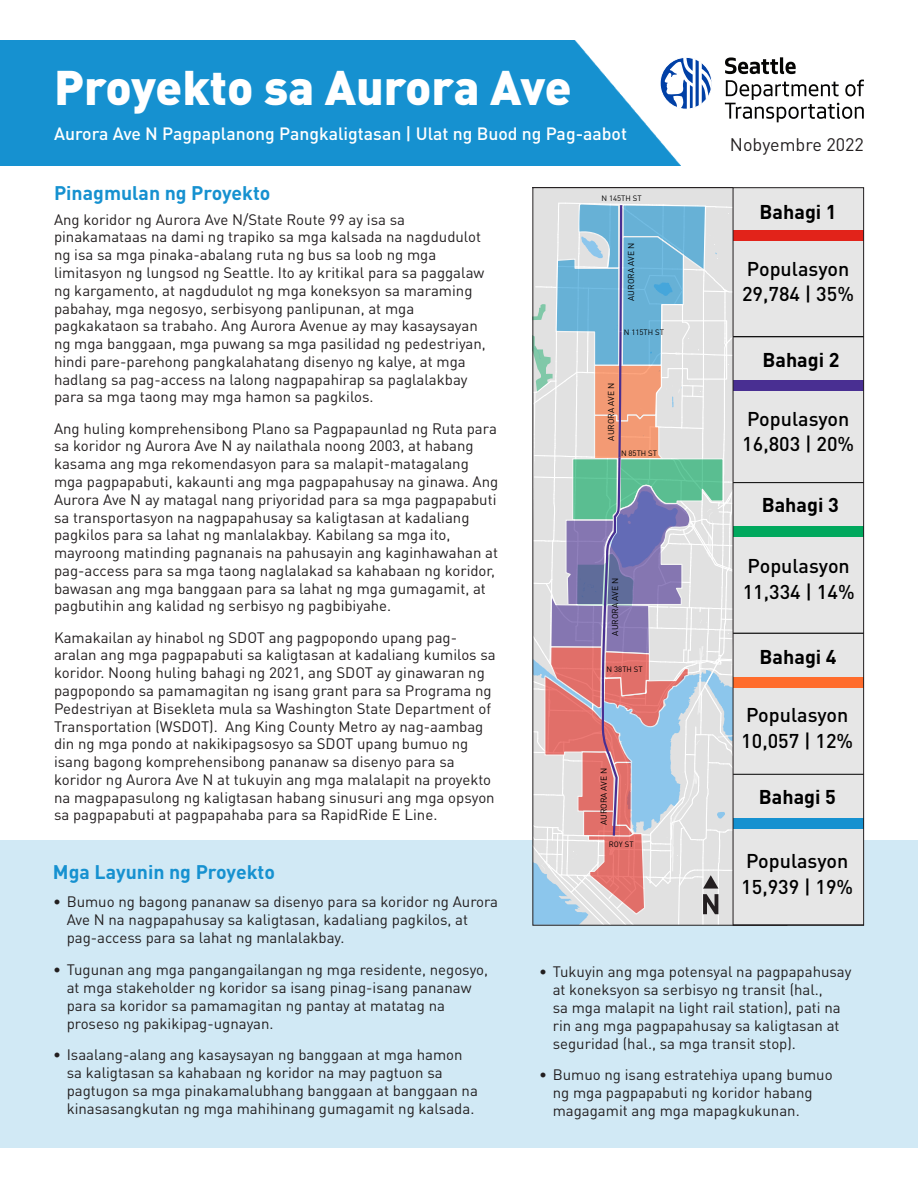
<style>
.page{position:relative;width:918px;height:1188px;background:#fff}
.page>*{position:absolute;margin:0;border:0;box-sizing:border-box;transform-origin:0 0}
.t1{font:900 48px "DIN Pro";letter-spacing:-.005em;color:#fff}
.t2{font:500 19.8px/25.3px "DIN Pro";color:#000}
.t3{font:700 19.8px "DIN Pro";color:#000}
.t4{font:700 19.5px "DIN Pro";color:#1691d0}
.t5{font:18px "DIN Pro";color:#231f20}
.t6{font:500 17.7px "DIN Pro";color:#fff}
.t7{font:15px/17.7px "DIN Pro";color:#231f20}
.t8{font:8.4px "DIN Pro";color:#000}
.t9{font:7.8px "DIN Pro";color:#000}
</style>
<div class="page">
<div style="left:0;top:41px;width:681px;height:124px;background:#1691d0"></div>
<div style="left:0;top:841px;width:917px;height:307px;background:#d1e9f5"></div>
<svg style="left:725px;top:80px;width:139px;height:42px"></svg>
<svg style="left:725px;top:57px;width:71px;height:17px"></svg>
<svg style="left:660px;top:57px;width:52px;height:52px"></svg>
<svg style="left:665px;top:57px;width:47px;height:52px"></svg>
<svg style="left:533px;top:188px;width:331px;height:737px"></svg>
<p class="t1" style="left:54px;top:55px;width:519px">Proyekto sa Aurora Ave</p>
<p class="t6" style="left:54px;top:122px;width:575px">Aurora Ave N Pagpaplanong Pangkaligtasan | Ulat ng Buod ng Pag-aabot</p>
<p class="t4" style="left:54px;top:180px;width:218px">Pinagmulan ng Proyekto</p>
<p class="t7" style="left:54px;top:210px;width:433px">Ang koridor ng Aurora Ave N/State Route 99 ay isa sa pinakamataas na dami ng trapiko sa mga kalsada na nagdudulot ng isa sa mga pinaka-abalang ruta ng bus sa loob ng mga limitasyon ng lungsod ng Seattle. Ito ay kritikal para sa paggalaw ng kargamento, at nagdudulot ng mga koneksyon sa maraming pabahay, mga negosyo, serbisyong panlipunan, at mga pagkakataon sa trabaho. Ang Aurora Avenue ay may kasaysayan ng mga banggaan, mga puwang sa mga pasilidad ng pedestriyan, hindi pare-parehong pangkalahatang disenyo ng kalye, at mga hadlang sa pag-access na lalong nagpapahirap sa paglalakbay para sa mga taong may mga hamon sa pagkilos.</p>
<p class="t7" style="left:54px;top:419px;width:446px">Ang huling komprehensibong Plano sa Pagpapaunlad ng Ruta para sa koridor ng Aurora Ave N ay nailathala noong 2003, at habang kasama ang mga rekomendasyon para sa malapit-matagalang mga pagpapabuti, kakaunti ang mga pagpapahusay na ginawa. Ang Aurora Ave N ay matagal nang priyoridad para sa mga pagpapabuti sa transportasyon na nagpapahusay sa kaligtasan at kadaliang pagkilos para sa lahat ng manlalakbay. Kabilang sa mga ito, mayroong matinding pagnanais na pahusayin ang kaginhawahan at pag-access para sa mga taong naglalakad sa kahabaan ng koridor, bawasan ang mga banggaan para sa lahat ng mga gumagamit, at pagbutihin ang kalidad ng serbisyo ng pagbibiyahe.</p>
<p class="t7" style="left:54px;top:628px;width:443px">Kamakailan ay hinabol ng SDOT ang pagpopondo upang pag&shy;aralan ang mga pagpapabuti sa kaligtasan at kadaliang kumilos sa koridor. Noong huling bahagi ng 2021, ang SDOT ay ginawaran ng pagpopondo sa pamamagitan ng isang grant para sa Programa ng Pedestriyan at Bisekleta mula sa Washington State Department of Transportation (WSDOT). Ang King County Metro ay nag-aambag din ng mga pondo at nakikipagsosyo sa SDOT upang bumuo ng isang bagong komprehensibong pananaw sa disenyo para sa koridor ng Aurora Ave N at tukuyin ang mga malalapit na proyekto na magpapasulong ng kaligtasan habang sinusuri ang mga opsyon sa pagpapabuti at pagpapahaba para sa RapidRide E Line.</p>
<p class="t9" style="left:602px;top:193px;width:42px">N 145TH ST</p>
<p class="t8" style="left:626px;top:301px;width:59px;rotate:-90deg">AURORA AVE N</p>
<p class="t9" style="left:624px;top:327px;width:42px">N 115TH ST</p>
<p class="t8" style="left:605px;top:441px;width:59px;rotate:-90deg">AURORA AVE N</p>
<p class="t9" style="left:621px;top:448px;width:38px">N 85TH ST</p>
<p class="t8" style="left:609px;top:636px;width:59px;rotate:-90deg">AURORA AVE N</p>
<p class="t9" style="left:607px;top:664px;width:38px">N 38TH ST</p>
<p class="t8" style="left:598px;top:825px;width:59px;rotate:-90deg">AURORA AVE N</p>
<p class="t9" style="left:609px;top:839px;width:26px">ROY ST</p>
<p class="t5" style="left:730px;top:132px;width:136px">Nobyembre 2022</p>
<p class="t3" style="left:760px;top:199px;width:79px">Bahagi 1</p>
<p class="t2" style="left:742px;top:255px;width:113px">Populasyon<br>29,784 | 35%</p>
<p class="t3" style="left:762px;top:346px;width:79px">Bahagi 2</p>
<p class="t2" style="left:742px;top:405px;width:113px">Populasyon<br>16,803 | 20%</p>
<p class="t3" style="left:762px;top:491px;width:79px">Bahagi 3</p>
<p class="t2" style="left:743px;top:553px;width:113px">Populasyon<br>11,334 | 14%</p>
<p class="t3" style="left:760px;top:644px;width:79px">Bahagi 4</p>
<p class="t2" style="left:741px;top:702px;width:113px">Populasyon<br>10,057 | 12%</p>
<p class="t3" style="left:759px;top:784px;width:79px">Bahagi 5</p>
<p class="t4" style="left:53px;top:858px;width:224px">Mga Layunin ng Proyekto</p>
<p class="t7" style="left:67px;top:892px;width:433px;text-indent:-14px">• Bumuo ng bagong pananaw sa disenyo para sa koridor ng Aurora<br>Ave N na nagpapahusay sa kaligtasan, kadaliang pagkilos, at pag-access para sa lahat ng manlalakbay.</p>
<p class="t7" style="left:67px;top:960px;width:423px;text-indent:-14px">• Tugunan ang mga pangangailangan ng mga residente, negosyo, at mga stakeholder ng koridor sa isang pinag-isang pananaw para sa koridor sa pamamagitan ng pantay at matatag na proseso ng pakikipag-ugnayan.</p>
<p class="t7" style="left:67px;top:1045px;width:413px;text-indent:-14px">• Isaalang-alang ang kasaysayan ng banggaan at mga hamon sa kaligtasan sa kahabaan ng koridor na may pagtuon sa pagtugon sa mga pinakamalubhang banggaan at banggaan na kinasasangkutan ng mga mahihinang gumagamit ng kalsada.</p>
<p class="t2" style="left:741px;top:848px;width:113px">Populasyon<br>15,939 | 19%</p>
<p class="t7" style="left:553px;top:962px;width:300px;text-indent:-14px">• Tukuyin ang mga potensyal na pagpapahusay at koneksyon sa serbisyo ng transit (hal.,<br>sa mga malapit na light rail station), pati na rin ang mga pagpapahusay sa kaligtasan at seguridad (hal., sa mga transit stop).</p>
<p class="t7" style="left:553px;top:1065px;width:281px;text-indent:-14px">• Bumuo ng isang estratehiya upang bumuo ng mga pagpapabuti ng koridor habang magagamit ang mga mapagkukunan.</p>
</div>
